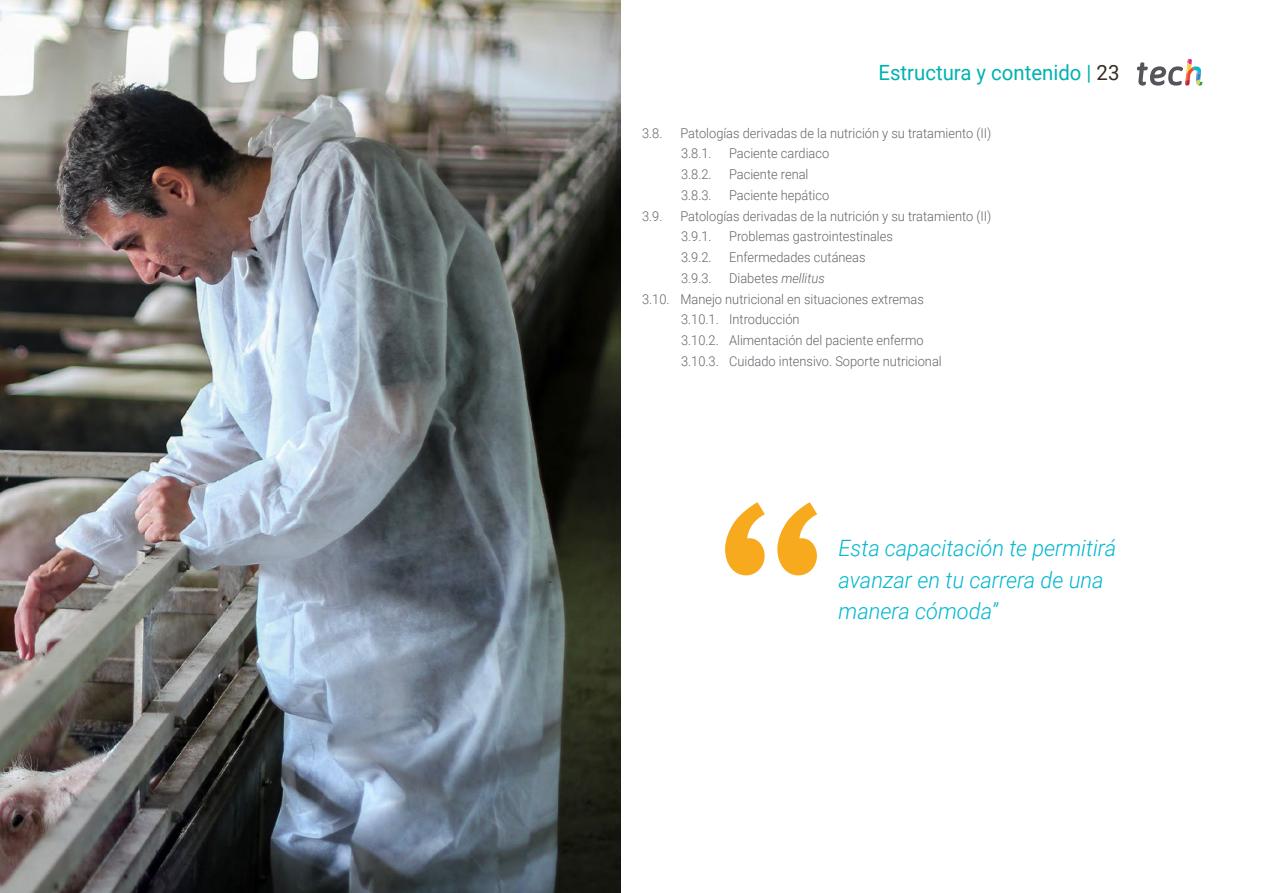
<style>
.page{position:relative;width:1263px;height:893px;background:#fff}
.page>*{position:absolute;margin:0;border:0;box-sizing:border-box;transform-origin:0 0}
.t1{font:italic 300 22.5px/31.5px "Roboto";color:#00b7d1}
.t2{font:21px "Roboto";color:#00b2af}
.t3{font:300 13.5px/20.7px "Roboto";color:#61646a;scale:.95 1}
.s1{color:#312e20}
.s2{font-style:italic}
</style>
<div class="page">
<img style="left:0;top:0;width:621px;height:893px">
<svg style="left:1137px;top:59px;width:65px;height:27px"></svg>
<svg style="left:725px;top:502px;width:92px;height:73px"></svg>
<h2 class="t2" style="left:878px;top:57px;width:242px">Estructura y contenido | <span class="s1">23</span></h2>
<p class="t3" style="left:642px;top:122px;width:23px">3.8.</p>
<p class="t3" style="left:680px;top:122px;width:329px">Patologías derivadas de la nutrición y su tratamiento (II)<br>3.8.1.</p>
<p class="t3" style="left:729px;top:143px;width:107px">Paciente cardiaco</p>
<p class="t3" style="left:681px;top:164px;width:34px">3.8.2.</p>
<p class="t3" style="left:729px;top:164px;width:85px">Paciente renal</p>
<p class="t3" style="left:681px;top:184px;width:34px">3.8.3.</p>
<p class="t3" style="left:729px;top:184px;width:107px">Paciente hepático</p>
<p class="t3" style="left:642px;top:205px;width:23px">3.9.</p>
<p class="t3" style="left:680px;top:205px;width:329px">Patologías derivadas de la nutrición y su tratamiento (II)<br>3.9.1.</p>
<p class="t3" style="left:729px;top:226px;width:174px">Problemas gastrointestinales</p>
<p class="t3" style="left:681px;top:247px;width:34px">3.9.2.</p>
<p class="t3" style="left:729px;top:247px;width:145px">Enfermedades cutáneas</p>
<p class="t3" style="left:681px;top:267px;width:34px">3.9.3.</p>
<p class="t3" style="left:729px;top:267px;width:102px">Diabetes <span class="s2">mellitus</span></p>
<p class="t3" style="left:642px;top:288px;width:298px">3.10. Manejo nutricional en situaciones extremas</p>
<p class="t3" style="left:681px;top:309px;width:126px">3.10.1. Introducción</p>
<p class="t3" style="left:681px;top:330px;width:257px">3.10.2. Alimentación del paciente enfermo</p>
<p class="t3" style="left:681px;top:350px;width:276px">3.10.3. Cuidado intensivo. Soporte nutricional</p>
<h1 class="t1" style="left:838px;top:532px;width:279px">Esta capacitación te permitirá avanzar en tu carrera de una manera cómoda”</h1>
</div>
